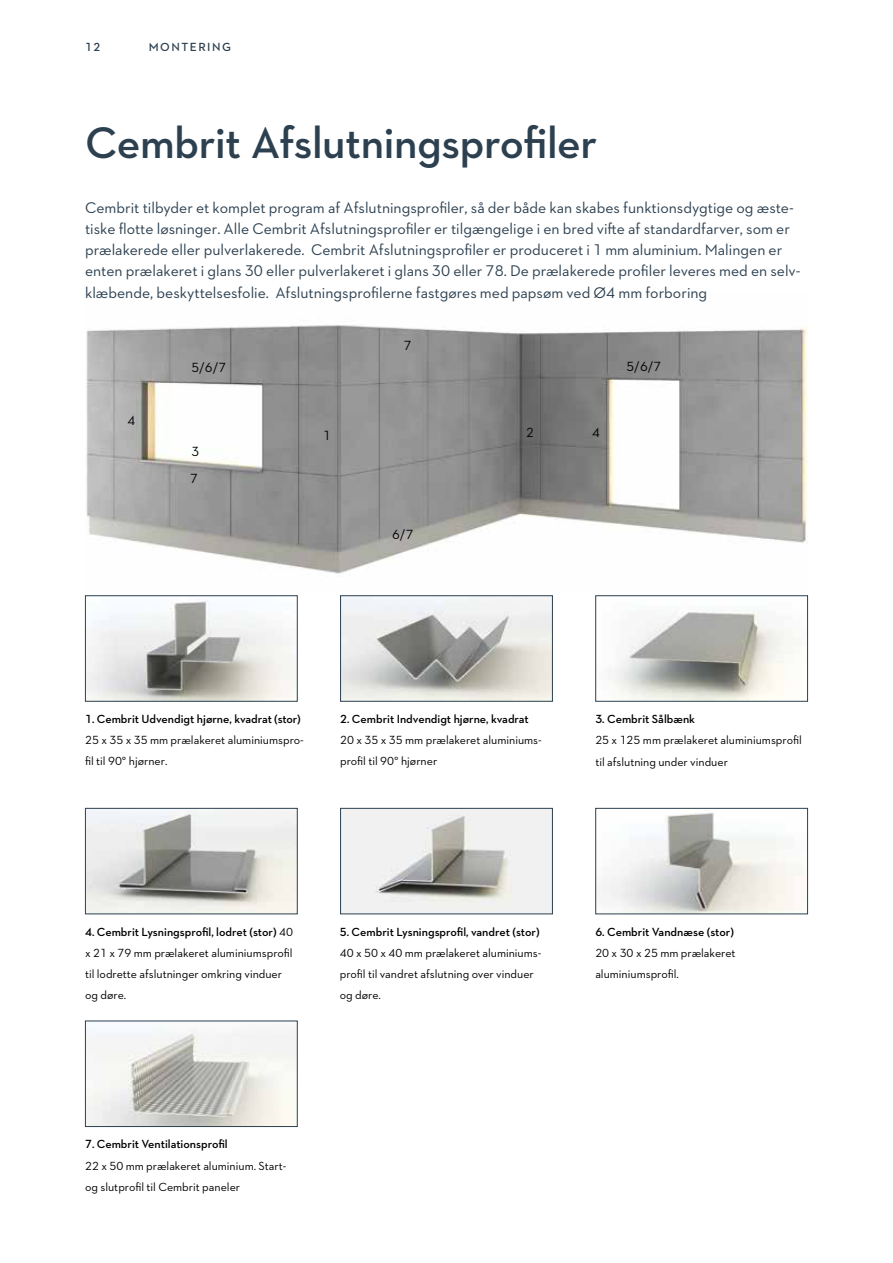
<style>
.page{position:relative;width:893px;height:1263px;background:#fff}
.page>*{position:absolute;margin:0;border:0;box-sizing:border-box;transform-origin:0 0}
.t1{font:600 45px "Neutraface 2 Text";letter-spacing:-.01em;color:#2c4050}
.t2{font:15.75px/21.3px "Neutraface 2 Text";color:#2c4050}
.t3{font:13.5px "Neutraface 2 Text";color:#000}
.t4{font:12px/21.3px "Neutraface 2 Text";color:#000}
.t5{font:600 12px "Neutraface 2 Text";color:#000}
.t6{font:600 12px "Neutraface 2 Text";letter-spacing:.125em;color:#2c4050}
.s1{font-weight:600}
</style>
<div class="page">
<img style="left:86px;top:325px;width:722px;height:249px">
<img style="left:87px;top:600px;width:209px;height:100px">
<div style="left:85px;top:595px;width:213px;height:107px;border:1px solid #2c4050"></div>
<img style="left:602px;top:813px;width:201px;height:99px">
<div style="left:595px;top:808px;width:213px;height:106px;border:1px solid #2c4050"></div>
<img style="left:87px;top:1028px;width:209px;height:97px">
<div style="left:85px;top:1020px;width:213px;height:107px;border:1px solid #2c4050"></div>
<img style="left:342px;top:597px;width:209px;height:103px">
<div style="left:340px;top:595px;width:213px;height:107px;border:1px solid #2c4050"></div>
<img style="left:612px;top:611px;width:189px;height:89px">
<div style="left:595px;top:595px;width:213px;height:107px;border:1px solid #2c4050"></div>
<img style="left:87px;top:810px;width:209px;height:102px">
<div style="left:85px;top:808px;width:213px;height:106px;border:1px solid #2c4050"></div>
<img style="left:342px;top:810px;width:209px;height:102px">
<div style="left:340px;top:808px;width:213px;height:106px;border:1px solid #2c4050"></div>
<p class="t6" style="left:85px;top:39px;width:17px">12</p>
<p class="t6" style="left:149px;top:39px;width:84px">MONTERING</p>
<h1 class="t1" style="left:85px;top:114px;width:514px">Cembrit Afslutningsprofiler</h1>
<p class="t2" style="left:85px;top:196px;width:717px">Cembrit tilbyder et komplet program af Afslutningsprofiler, så der både kan skabes funktionsdygtige og æste&shy;tiske flotte løsninger. Alle Cembrit Afslutningsprofiler er tilgængelige i en bred vifte af standardfarver, som er prælakerede eller pulverlakerede. Cembrit Afslutningsprofiler er produceret i 1 mm aluminium. Malingen er enten prælakeret i glans 30 eller pulverlakeret i glans 30 eller 78. De prælakerede profiler leveres med en selv&shy;klæbende, beskyttelsesfolie. Afslutningsprofilerne fastgøres med papsøm ved Ø4 mm forboring</p>
<p class="t3" style="left:128px;top:412px;width:9px">4</p>
<p class="t3" style="left:191px;top:359px;width:37px">5/6/7</p>
<p class="t3" style="left:191px;top:443px;width:9px">3</p>
<p class="t3" style="left:190px;top:470px;width:9px">7</p>
<p class="t3" style="left:323px;top:427px;width:9px">1</p>
<p class="t3" style="left:404px;top:337px;width:9px">7</p>
<p class="t3" style="left:392px;top:526px;width:23px">6/7</p>
<p class="t3" style="left:526px;top:424px;width:9px">2</p>
<p class="t3" style="left:592px;top:424px;width:9px">4</p>
<p class="t3" style="left:626px;top:358px;width:37px">5/6/7</p>
<p class="t5" style="left:85px;top:711px;width:217px">1. Cembrit Udvendigt hjørne, kvadrat (stor)</p>
<p class="t4" style="left:85px;top:729px;width:220px">25 x 35 x 35 mm prælakeret aluminiumspro&shy;fil til 90° hjørner.</p>
<p class="t5" style="left:340px;top:711px;width:190px">2. Cembrit Indvendigt hjørne, kvadrat</p>
<p class="t4" style="left:340px;top:729px;width:203px">20 x 35 x 35 mm prælakeret aluminiums&shy;profil til 90° hjørner</p>
<p class="t5" style="left:595px;top:711px;width:101px">3. Cembrit Sålbænk</p>
<p class="t4" style="left:595px;top:729px;width:208px">25 x 125 mm prælakeret aluminiumsprofil til afslutning under vinduer</p>
<p class="t4" style="left:85px;top:921px;width:209px"><span class="s1">4. Cembrit Lysningsprofil, lodret (stor)</span> 40 x 21 x 79 mm prælakeret aluminiumsprofil til lodrette afslutninger omkring vinduer og døre.</p>
<p class="t5" style="left:340px;top:924px;width:201px">5. Cembrit Lysningsprofil, vandret (stor)</p>
<p class="t4" style="left:340px;top:942px;width:203px">40 x 50 x 40 mm prælakeret aluminiums&shy;profil til vandret afslutning over vinduer og døre.</p>
<p class="t5" style="left:595px;top:924px;width:140px">6. Cembrit Vandnæse (stor)</p>
<p class="t4" style="left:595px;top:942px;width:142px">20 x 30 x 25 mm prælakeret aluminiumsprofil.</p>
<p class="t5" style="left:85px;top:1136px;width:144px">7. Cembrit Ventilationsprofil</p>
<p class="t4" style="left:85px;top:1154px;width:203px">22 x 50 mm prælakeret aluminium. Start&shy;og slutprofil til Cembrit paneler</p>
</div>
